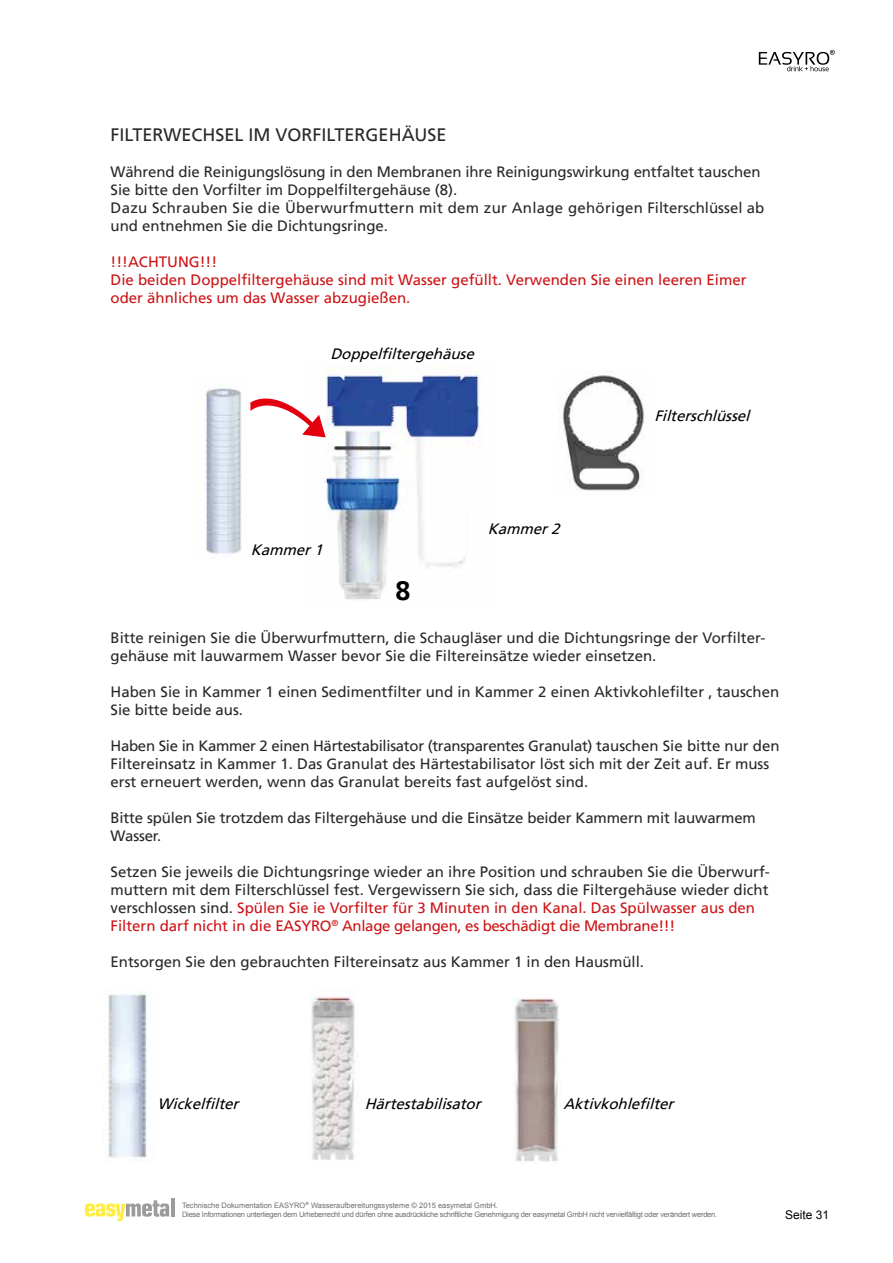
<style>
.page{position:relative;width:893px;height:1263px;background:#fff}
.page>*{position:absolute;margin:0;border:0;box-sizing:border-box;transform-origin:0 0}
.t1{font:700 27px "Frutiger LT";color:#000}
.t2{font:18px "Frutiger LT";color:#282827}
.t3{font:15px/18px "Frutiger LT";color:#282827}
.t4{font:15px/18px "Frutiger LT";color:#cd1316}
.t5{font:italic 15px "Frutiger LT";color:#000}
.t6{font:12px "Arial";color:#000}
.t7{font:7.5px/9px "Arial";letter-spacing:-.03em;color:#6f6f6e}
.s1{color:#cd1316}
</style>
<div class="page">
<svg style="left:85px;top:1200px;width:84px;height:21px"></svg>
<hr style="left:171px;top:1198px;width:3px;height:18px;background:#9c9c9c">
<svg style="left:759px;top:50px;width:76px;height:21px"></svg>
<img style="left:322px;top:365px;width:161px;height:235px">
<img style="left:205px;top:387px;width:37px;height:167px">
<svg style="left:250px;top:397px;width:76px;height:40px"></svg>
<img style="left:308px;top:996px;width:50px;height:164px">
<img style="left:108px;top:992px;width:39px;height:166px">
<img style="left:562px;top:375px;width:82px;height:116px">
<img style="left:512px;top:997px;width:48px;height:165px">
<p class="t2" style="left:111px;top:124px;width:338px">FILTERWECHSEL IM VORFILTERGEHÄUSE</p>
<p class="t3" style="left:111px;top:163px;width:655px">Während die Reinigungslösung in den Membranen ihre Reinigungswirkung entfaltet tauschen Sie bitte den Vorfilter im Doppelfiltergehäuse (8).<br>Dazu Schrauben Sie die Überwurfmuttern mit dem zur Anlage gehörigen Filterschlüssel ab und entnehmen Sie die Dichtungsringe.</p>
<p class="t4" style="left:111px;top:253px;width:638px">!!!ACHTUNG!!!<br>Die beiden Doppelfiltergehäuse sind mit Wasser gefüllt. Verwenden Sie einen leeren Eimer oder ähnliches um das Wasser abzugießen.</p>
<p class="t5" style="left:330px;top:345px;width:150px">Doppelfiltergehäuse</p>
<p class="t5" style="left:251px;top:541px;width:78px">Kammer1</p>
<h1 class="t1" style="left:395px;top:575px;width:17px">8</h1>
<p class="t5" style="left:488px;top:520px;width:78px">Kammer2</p>
<p class="t5" style="left:654px;top:407px;width:101px">Filterschlüssel</p>
<p class="t3" style="left:111px;top:629px;width:656px">Bitte reinigen Sie die Überwurfmuttern, die Schaugläser und die Dichtungsringe der Vorfilter&shy;gehäuse mit lauwarmem Wasser bevor Sie die Filtereinsätze wieder einsetzen.</p>
<p class="t3" style="left:111px;top:683px;width:670px">Haben Sie in Kammer 1 einen Sedimentfilter und in Kammer 2 einen Aktivkohlefilter , tauschen<br>Sie bitte beide aus.</p>
<p class="t3" style="left:111px;top:737px;width:670px">Haben Sie in Kammer 2 einen Härtestabilisator (transparentes Granulat) tauschen Sie bitte nur den<br>Filtereinsatz in Kammer 1. Das Granulat des Härtestabilisator löst sich mit der Zeit auf. Er muss erst erneuert werden, wenn das Granulat bereits fast aufgelöst sind.</p>
<p class="t3" style="left:111px;top:809px;width:647px">Bitte spülen Sie trotzdem das Filtergehäuse und die Einsätze beider Kammern mit lauwarmem<br>Wasser.</p>
<p class="t3" style="left:111px;top:863px;width:661px">Setzen Sie jeweils die Dichtungsringe wieder an ihre Position und schrauben Sie die Überwurf&shy;muttern mit dem Filterschlüssel fest. Vergewissern Sie sich, dass die Filtergehäuse wieder dicht verschlossen sind. <span class="s1">Spülen Sie ie Vorfilter für 3 Minuten in den Kanal. Das Spülwasser aus den Filtern darf nicht in die EASYRO</span><sup>®</sup> <span class="s1">Anlage gelangen, es beschädigt die Membrane!!!</span></p>
<p class="t3" style="left:111px;top:953px;width:535px">Entsorgen Sie den gebrauchten Filtereinsatz aus Kammer 1 in den Hausmüll.</p>
<p class="t5" style="left:158px;top:1095px;width:87px">Wickelfilter</p>
<p class="t5" style="left:365px;top:1095px;width:122px">Härtestabilisator</p>
<p class="t5" style="left:563px;top:1095px;width:116px">Aktivkohlefilter</p>
<p class="t7" style="left:182px;top:1200px;width:537px">Technische Dokumentation EASYRO<sup>®</sup> Wasseraufbereitungssysteme © 2015 easymetal GmbH.<br>Diese Informationen unterliegen dem Urheberrecht und dürfen ohne ausdrückliche schriftliche Genehmigung der easymetal GmbH nicht vervielfältigt oder verändert werden.</p>
<p class="t6" style="left:785px;top:1206px;width:46px">Seite 31</p>
</div>
